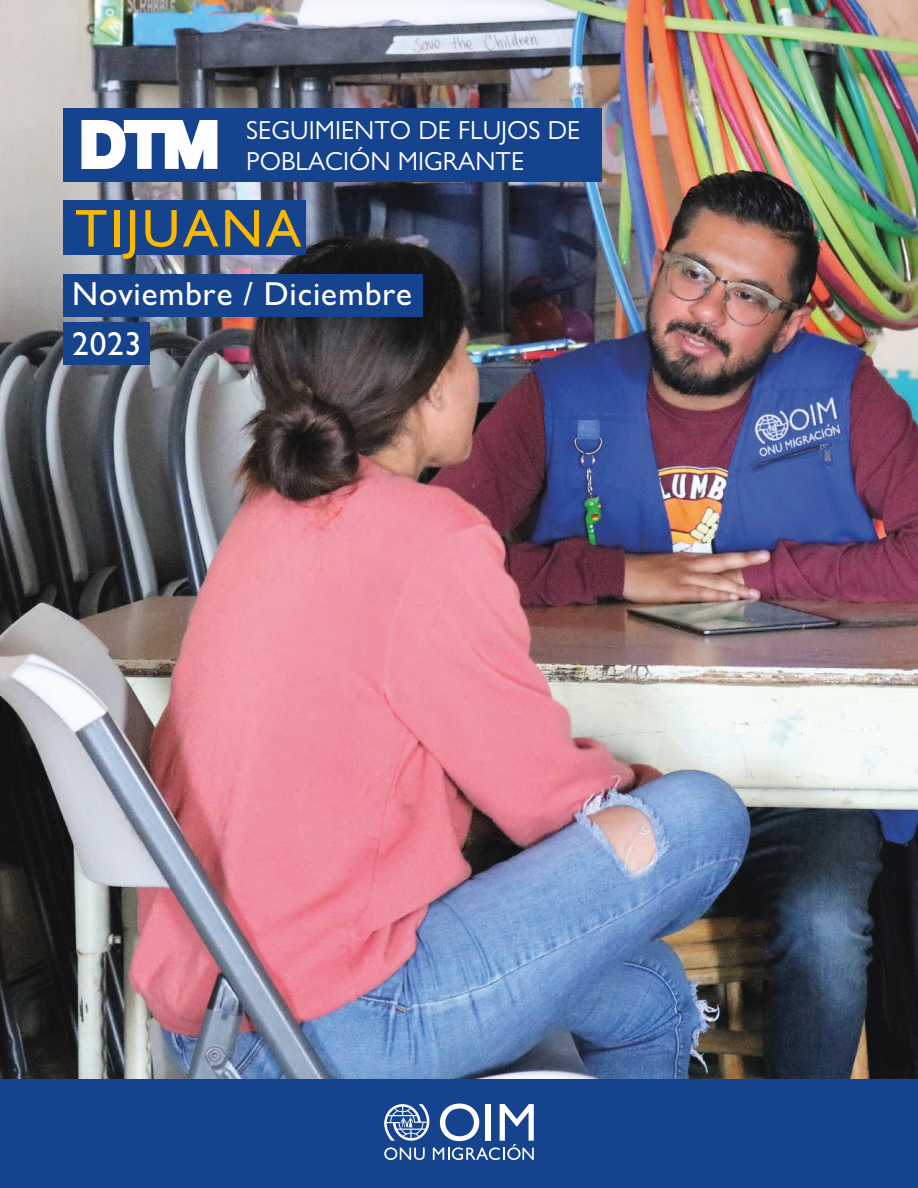
<style>
.page{position:relative;width:918px;height:1188px;background:#fff}
.page>*{position:absolute;margin:0;border:0;box-sizing:border-box;transform-origin:0 0}
.t1{font:500 53.4px "Gill Sans Nova";letter-spacing:.05em;color:#fbb800}
.t2{font:500 33.3px/49.5px "Gill Sans Nova";letter-spacing:.025em;color:#fff}
.t3{font:26.25px/31.3px "Gill Sans Nova";color:#fff}
</style>
<div class="page">
<img style="left:0;top:0;width:918px;height:1079px">
<div style="left:0;top:1079px;width:918px;height:109px;background:#15438e"></div>
<svg style="left:384px;top:1104px;width:150px;height:56px"></svg>
<div style="left:63px;top:108px;width:538px;height:74px;background:#15438e"></div>
<div style="left:63px;top:274px;width:360px;height:42px;background:#15438e"></div>
<div style="left:63px;top:322px;width:87px;height:42px;background:#15438e"></div>
<svg style="left:81px;top:120px;width:136px;height:49px"></svg>
<div style="left:63px;top:200px;width:243px;height:55px;background:#15438e"></div>
<p class="t3" style="left:246px;top:114px;width:336px">SEGUIMIENTO DE FLUJOS DE<br>POBLACIÓN MIGRANTE</p>
<h1 class="t1" style="left:75px;top:196px;width:228px">TIJUANA</h1>
<p class="t2" style="left:72px;top:269px;width:342px">Noviembre / Diciembre<br>2023</p>
</div>
